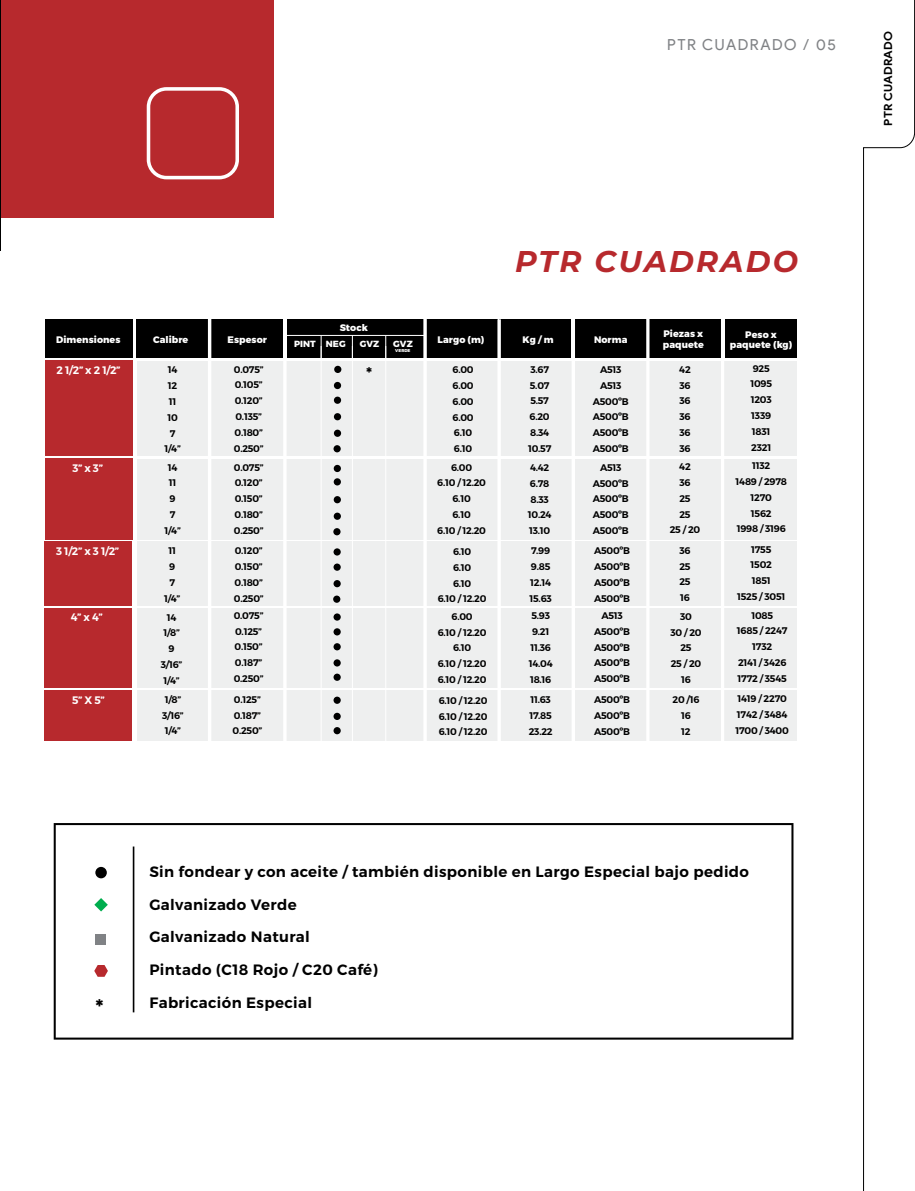
<style>
.page{position:relative;width:915px;height:1191px;background:#fff}
.page>*{position:absolute;margin:0;border:0;box-sizing:border-box;transform-origin:0 0}
.t1{font:italic 700 30px "Montserrat";letter-spacing:.075em;color:#b7292d}
.t2{font:600 22.05px "Montserrat";color:#000}
.t3{font:600 16.5px "Montserrat";color:#000}
.t4{font:15.3px "Product Sans";letter-spacing:.1em;color:#808285}
.t5{font:600 15px/32.7px "Montserrat";letter-spacing:.025em;color:#000}
.t6{font:700 11.25px "Product Sans";letter-spacing:.01em;color:#000;scale:1.07 1}
.t7{font:600 10.95px "Montserrat";color:#fff}
.t8{font:600 9.6px/15.8px "Montserrat";letter-spacing:-.025em;color:#000;text-align:center}
.t9{font:800 9.45px/10.9px "Montserrat";letter-spacing:.005em;color:#fff}
.t10{font:800 8.85px "Montserrat";letter-spacing:.005em;color:#fff}
.t11{font:800 4.2px "Montserrat";color:#fff}
</style>
<div class="page">
<div style="left:0;top:0;width:274px;height:217px;background:#b7292d"></div>
<div style="left:147px;top:87px;width:92px;height:92px;border:4px solid #fff;border-radius:18px"></div>
<svg style="left:54px;top:823px;width:739px;height:216px"></svg>
<hr style="left:133px;top:846px;width:1px;height:166px;background:#000">
<div style="left:45px;top:319px;width:87px;height:39px;background:#000"></div>
<div style="left:136px;top:320px;width:72px;height:38px;background:#000"></div>
<div style="left:211px;top:320px;width:71px;height:38px;background:#000"></div>
<div style="left:426px;top:319px;width:71px;height:39px;background:#000"></div>
<div style="left:649px;top:319px;width:71px;height:39px;background:#000"></div>
<div style="left:725px;top:319px;width:71px;height:39px;background:#000"></div>
<div style="left:499px;top:319px;width:72px;height:39px;background:#000"></div>
<div style="left:574px;top:319px;width:72px;height:39px;background:#000"></div>
<div style="left:136px;top:361px;width:660px;height:95px;background:#eeefef"></div>
<div style="left:136px;top:458px;width:660px;height:81px;background:#eeefef"></div>
<div style="left:136px;top:541px;width:660px;height:65px;background:#eeefef"></div>
<div style="left:136px;top:608px;width:660px;height:80px;background:#eeefef"></div>
<div style="left:136px;top:690px;width:660px;height:50px;background:#eeefef"></div>
<div style="left:45px;top:361px;width:87px;height:95px;background:#b7292d"></div>
<div style="left:287px;top:319px;width:136px;height:39px;background:#000"></div>
<hr style="left:286px;top:335px;width:139px;height:1px;background:#fff">
<div style="left:45px;top:458px;width:87px;height:81px;background:#b7292d"></div>
<div style="left:45px;top:541px;width:87px;height:65px;background:#b7292d"></div>
<div style="left:45px;top:608px;width:87px;height:80px;background:#b7292d"></div>
<div style="left:45px;top:690px;width:87px;height:50px;background:#b7292d"></div>
<div style="left:334px;top:382px;width:7px;height:7px;background:#000;border-radius:50%"></div>
<div style="left:334px;top:366px;width:7px;height:7px;background:#000;border-radius:50%"></div>
<div style="left:334px;top:396px;width:7px;height:8px;background:#000;border-radius:50%"></div>
<div style="left:334px;top:413px;width:7px;height:7px;background:#000;border-radius:50%"></div>
<div style="left:333px;top:445px;width:7px;height:7px;background:#000;border-radius:50%"></div>
<div style="left:334px;top:429px;width:7px;height:8px;background:#000;border-radius:50%"></div>
<div style="left:333px;top:465px;width:8px;height:7px;background:#000;border-radius:50%"></div>
<div style="left:333px;top:478px;width:8px;height:7px;background:#000;border-radius:50%"></div>
<div style="left:333px;top:496px;width:8px;height:7px;background:#000;border-radius:50%"></div>
<div style="left:333px;top:528px;width:7px;height:7px;background:#000;border-radius:50%"></div>
<svg style="left:333px;top:512px;width:8px;height:8px"></svg>
<div style="left:333px;top:548px;width:7px;height:7px;background:#000;border-radius:50%"></div>
<div style="left:333px;top:563px;width:7px;height:8px;background:#000;border-radius:50%"></div>
<div style="left:333px;top:595px;width:7px;height:8px;background:#000;border-radius:50%"></div>
<div style="left:333px;top:613px;width:7px;height:7px;background:#000;border-radius:50%"></div>
<div style="left:333px;top:628px;width:7px;height:7px;background:#000;border-radius:50%"></div>
<div style="left:333px;top:643px;width:7px;height:7px;background:#000;border-radius:50%"></div>
<div style="left:333px;top:659px;width:7px;height:7px;background:#000;border-radius:50%"></div>
<div style="left:333px;top:673px;width:7px;height:8px;background:#000;border-radius:50%"></div>
<div style="left:333px;top:696px;width:7px;height:8px;background:#000;border-radius:50%"></div>
<div style="left:333px;top:713px;width:7px;height:7px;background:#000;border-radius:50%"></div>
<div style="left:333px;top:727px;width:7px;height:7px;background:#000;border-radius:50%"></div>
<div style="left:333px;top:580px;width:7px;height:7px;background:#000;border-radius:50%"></div>
<hr style="left:208px;top:312px;width:3px;height:442px;background:#fff">
<hr style="left:283px;top:315px;width:3px;height:442px;background:#fff">
<hr style="left:423px;top:318px;width:3px;height:472px;background:#fff">
<hr style="left:497px;top:319px;width:3px;height:468px;background:#fff">
<hr style="left:571px;top:318px;width:3px;height:471px;background:#fff">
<hr style="left:646px;top:319px;width:3px;height:429px;background:#fff">
<svg style="left:720px;top:320px;width:4px;height:421px;fill:#fff"></svg>
<hr style="left:320px;top:346px;width:1px;height:442px;background:#fff">
<hr style="left:352px;top:346px;width:1px;height:442px;background:#fff">
<hr style="left:385px;top:346px;width:1px;height:442px;background:#fff">
<div style="left:95px;top:867px;width:12px;height:11px;background:#000;border-radius:50%"></div>
<svg style="left:94px;top:898px;width:14px;height:13px"></svg>
<svg style="left:94px;top:965px;width:14px;height:11px"></svg>
<div style="left:95px;top:934px;width:11px;height:11px;background:#808285"></div>
<svg style="left:863px;top:134px;width:51px;height:1057px"></svg>
<h3 class="t4" style="left:667px;top:36px;width:170px">PTR CUADRADO / 05</h3>
<p class="t6" style="left:881px;top:125px;width:89px;rotate:-90deg">PTR CUADRADO</p>
<h1 class="t1" style="left:515px;top:239px;width:284px">PTR CUADRADO</h1>
<p class="t9" style="left:339px;top:322px;width:30px">Stock</p>
<p class="t10" style="left:294px;top:338px;width:53px">PINT NEG</p>
<p class="t10" style="left:359px;top:338px;width:21px">GVZ</p>
<p class="t10" style="left:393px;top:338px;width:21px">GVZ</p>
<p class="t9" style="left:56px;top:334px;width:66px">Dimensiones</p>
<p class="t9" style="left:153px;top:334px;width:37px">Calibre</p>
<p class="t9" style="left:227px;top:334px;width:41px">Espesor</p>
<p class="t9" style="left:437px;top:334px;width:48px">Largo (m)</p>
<p class="t9" style="left:662px;top:328px;width:43px">Piezas x paquete</p>
<p class="t9" style="left:522px;top:334px;width:32px">Kg / m</p>
<p class="t9" style="left:594px;top:334px;width:35px">Norma</p>
<p class="t11" style="left:395px;top:348px;width:17px">VERDE</p>
<p class="t7" style="left:57px;top:363px;width:65px">2 1/2” x 2 1/2”</p>
<p class="t8" style="left:164px;top:362px;width:18px">14<br>12<br>11<br>10<br>7<br>1/4”</p>
<p class="t7" style="left:72px;top:461px;width:32px">3” x 3”</p>
<p class="t8" style="left:164px;top:459px;width:18px">14<br>11<br>9<br>7<br>1/4”</p>
<p class="t7" style="left:56px;top:544px;width:64px">3 1/2” x 3 1/2”</p>
<p class="t8" style="left:164px;top:543px;width:18px">11<br>9<br>7<br>1/4”</p>
<p class="t7" style="left:71px;top:611px;width:34px">4” x 4”</p>
<p class="t8" style="left:161px;top:609px;width:23px">14<br>1/8”<br>9<br>3/16”<br>1/4”</p>
<p class="t7" style="left:72px;top:693px;width:34px">5” X 5”</p>
<p class="t8" style="left:162px;top:691px;width:23px;text-align:left">1/8”<br>3/16”<br>1/4”</p>
<p class="t8" style="left:232px;top:691px;width:31px;text-align:left">0.125”<br>0.187”<br>0.250”</p>
<p class="t8" style="left:438px;top:692px;width:50px;text-align:justify">6.10 / 12.20<br>6.10 / 12.20<br>6.10 / 12.20</p>
<p class="t8" style="left:672px;top:692px;width:28px">20 /16<br>16<br>12</p>
<p class="t8" style="left:234px;top:361px;width:31px;text-align:left">0.075”<br>0.105”<br>0.120”<br>0.135”<br>0.180”<br>0.250”</p>
<p class="t8" style="left:452px;top:362px;width:23px;text-align:left">6.00<br>6.00<br>6.00<br>6.00<br>6.10<br>6.10</p>
<p class="t8" style="left:437px;top:459px;width:50px">6.00<br>6.10 / 12.20<br>6.10<br>6.10<br>6.10 / 12.20</p>
<p class="t8" style="left:528px;top:361px;width:25px;text-align:left">3.67<br>5.07<br>5.57<br>6.20<br>8.34<br>10.57</p>
<p class="t8" style="left:527px;top:460px;width:25px;text-align:left">4.42<br>6.78<br>8.33<br>10.24<br>13.10</p>
<p class="t8" style="left:592px;top:459px;width:38px">A513<br>A500ºB<br>A500ºB<br>A500ºB<br>A500ºB</p>
<p class="t8" style="left:679px;top:361px;width:13px;text-align:justify">42<br>36<br>36<br>36<br>36<br>36</p>
<p class="t8" style="left:669px;top:459px;width:32px">42<br>36<br>25<br>25<br>25 / 20</p>
<p class="t8" style="left:592px;top:362px;width:38px">A513<br>A513<br>A500ºB<br>A500ºB<br>A500ºB<br>A500ºB</p>
<h3 class="t3" style="left:366px;top:363px;width:8px">*</h3>
<p class="t8" style="left:234px;top:459px;width:31px;text-align:justify">0.075” 0.120” 0.150” 0.180” 0.250”</p>
<p class="t8" style="left:529px;top:543px;width:24px;text-align:left">7.99<br>9.85<br>12.14<br>15.63</p>
<p class="t8" style="left:593px;top:543px;width:38px;text-align:justify">A500ºB A500ºB A500ºB A500ºB</p>
<p class="t8" style="left:234px;top:543px;width:31px;text-align:justify">0.120” 0.150” 0.180” 0.250”</p>
<p class="t8" style="left:437px;top:544px;width:50px">6.10<br>6.10<br>6.10<br>6.10 / 12.20</p>
<p class="t8" style="left:679px;top:542px;width:13px;text-align:justify">36<br>25<br>25<br>16</p>
<p class="t8" style="left:234px;top:607px;width:31px;text-align:left">0.075”<br>0.125”<br>0.150”<br>0.187”<br>0.250”</p>
<p class="t8" style="left:437px;top:608px;width:50px">6.00<br>6.10 / 12.20<br>6.10<br>6.10 / 12.20<br>6.10 / 12.20</p>
<p class="t8" style="left:670px;top:608px;width:33px">30<br>30 / 20<br>25<br>25 / 20<br>16</p>
<p class="t8" style="left:528px;top:608px;width:25px">5.93<br>9.21<br>11.36<br>14.04<br>18.16</p>
<p class="t8" style="left:593px;top:608px;width:38px">A513<br>A500ºB<br>A500ºB<br>A500ºB<br>A500ºB</p>
<p class="t8" style="left:528px;top:691px;width:25px;text-align:left">11.63<br>17.85<br>23.22</p>
<p class="t8" style="left:593px;top:691px;width:38px;text-align:justify">A500ºB A500ºB A500ºB</p>
<p class="t9" style="left:729px;top:329px;width:64px;text-align:center">Peso x paquete (kg)</p>
<p class="t8" style="left:750px;top:360px;width:23px;text-align:left">925<br>1095<br>1203<br>1339<br>1831<br>2321</p>
<p class="t8" style="left:735px;top:458px;width:53px">1132<br>1489 / 2978<br>1270<br>1562<br>1998 / 3196</p>
<p class="t8" style="left:736px;top:541px;width:50px">1755<br>1502<br>1851<br>1525 / 3051</p>
<p class="t8" style="left:736px;top:607px;width:52px">1085<br>1685 / 2247<br>1732<br>2141 / 3426<br>1772 / 3545</p>
<p class="t8" style="left:735px;top:691px;width:55px;text-align:left">1419 / 2270<br>1742 / 3484<br>1700 / 3400</p>
<h2 class="t2" style="left:95px;top:994px;width:10px">*</h2>
<h3 class="t5" style="left:149px;top:855px;width:601px">Sin fondear y con aceite / también disponible en Largo Especial bajo pedido Galvanizado Verde<br>Galvanizado Natural<br>Pintado (C18 Rojo / C20 Café)<br>Fabricación Especial</h3>
</div>
